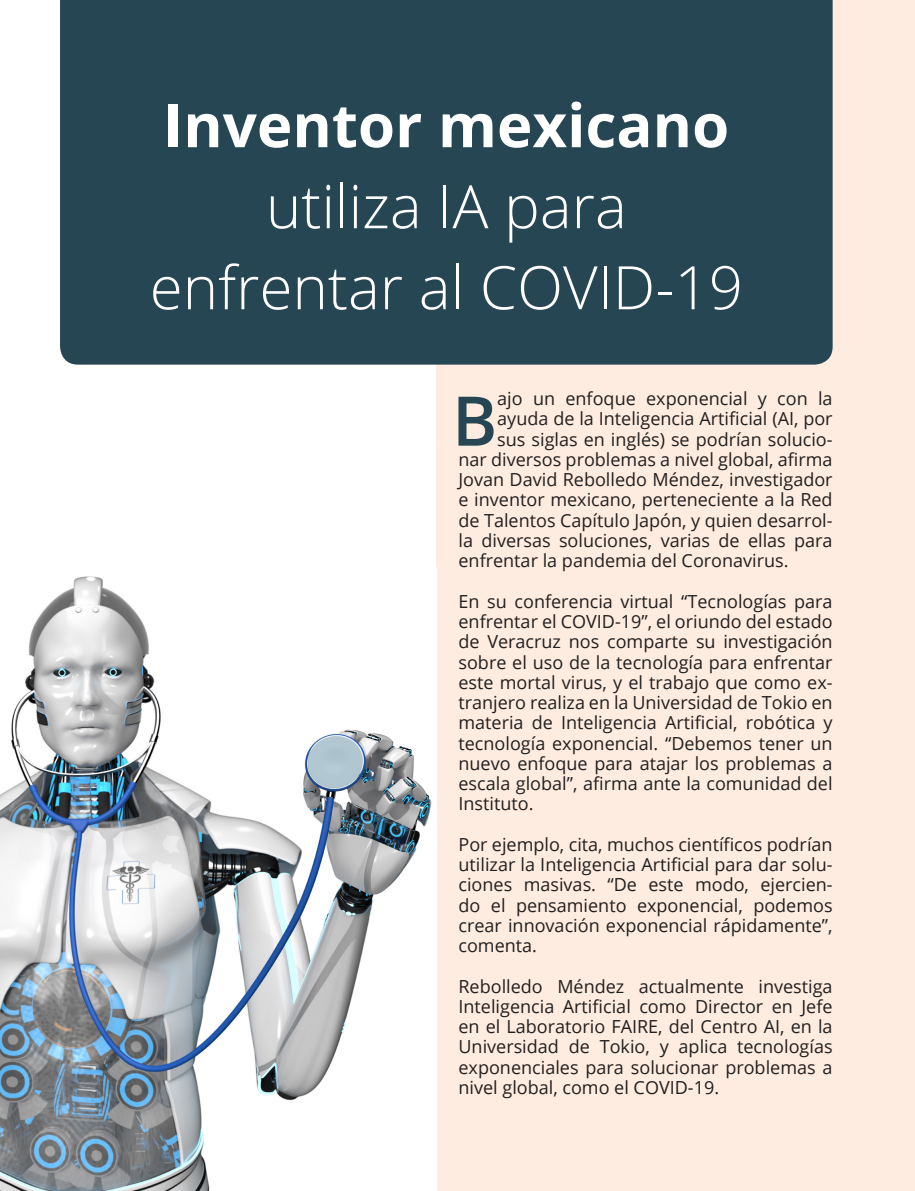
<style>
.page{position:relative;width:915px;height:1191px;background:#fff}
.page>*{position:absolute;margin:0;border:0;box-sizing:border-box;transform-origin:0 0}
.Primero{font:600 68.55px "Open Sans";color:#264653}
.Tit_aniversario{font:300 60px/81px "Open Sans";color:#fff;text-align:center}
.Cpo_Txt{font:18px/20.2px "Open Sans";color:#231f20;text-align:justify}
.Primero-2{font:18px "Open Sans";color:#231f20}
.s1{font-weight:700}
</style>
<div class="page">
<div style="left:436px;top:0;width:478px;height:1191px;background:#fdecdf"></div>
<img style="left:0;top:576px;width:432px;height:615px">
<div style="left:60px;top:0;width:772px;height:364px;background:#264653"></div>
<p class="Tit_aniversario" style="left:150px;top:83px;width:594px"><span class="s1">Inventor mexicano </span>utiliza IA para enfrentar al COVID-19</p>
<p class="Primero" style="left:452px;top:374px;width:47px">B</p>
<p class="Primero-2" style="left:497px;top:386px;width:337px">ajo un enfoque exponencial y con la</p>
<p class="Primero-2" style="left:497px;top:406px;width:337px">ayuda de la Inteligencia Artificial (AI, por</p>
<p class="Primero-2" style="left:497px;top:427px;width:337px">sus siglas en inglés) se podrían solucio-</p>
<p class="Primero-2" style="left:458px;top:447px;width:375px">nar diversos problemas a nivel global, afirma</p>
<p class="Primero-2" style="left:458px;top:467px;width:375px">Jovan David Rebolledo Méndez, investigador</p>
<p class="Primero-2" style="left:458px;top:487px;width:375px">e inventor mexicano, perteneciente a la Red</p>
<p class="Primero-2" style="left:458px;top:508px;width:375px">de Talentos Capítulo Japón, y quien desarrol-</p>
<p class="Primero-2" style="left:458px;top:528px;width:375px">la diversas soluciones, varias de ellas para</p>
<p class="Primero-2" style="left:458px;top:548px;width:331px">enfrentar la pandemia del Coronavirus.</p>
<p class="Cpo_Txt" style="left:458px;top:590px;width:375px">En su conferencia virtual “Tecnologías para enfrentar el COVID-19”, el oriundo del estado de Veracruz nos comparte su investigación sobre el uso de la tecnología para enfrentar este mortal virus, y el trabajo que como ex&shy;tranjero realiza en la Universidad de Tokio en materia de Inteligencia Artificial, robótica y tecnología exponencial. “Debemos tener un nuevo enfoque para atajar los problemas a escala global”, afirma ante la comunidad del Instituto.</p>
<p class="Cpo_Txt" style="left:458px;top:833px;width:375px">Por ejemplo, cita, muchos científicos podrían utilizar la Inteligencia Artificial para dar solu&shy;ciones masivas. “De este modo, ejercien&shy;do el pensamiento exponencial, podemos crear innovación exponencial rápidamente”, comenta.</p>
<p class="Cpo_Txt" style="left:458px;top:975px;width:375px">Rebolledo Méndez actualmente investiga Inteligencia Artificial como Director en Jefe en el Laboratorio FAIRE, del Centro AI, en la Universidad de Tokio, y aplica tecnologías exponenciales para solucionar problemas a nivel global, como el COVID-19.</p>
</div>
